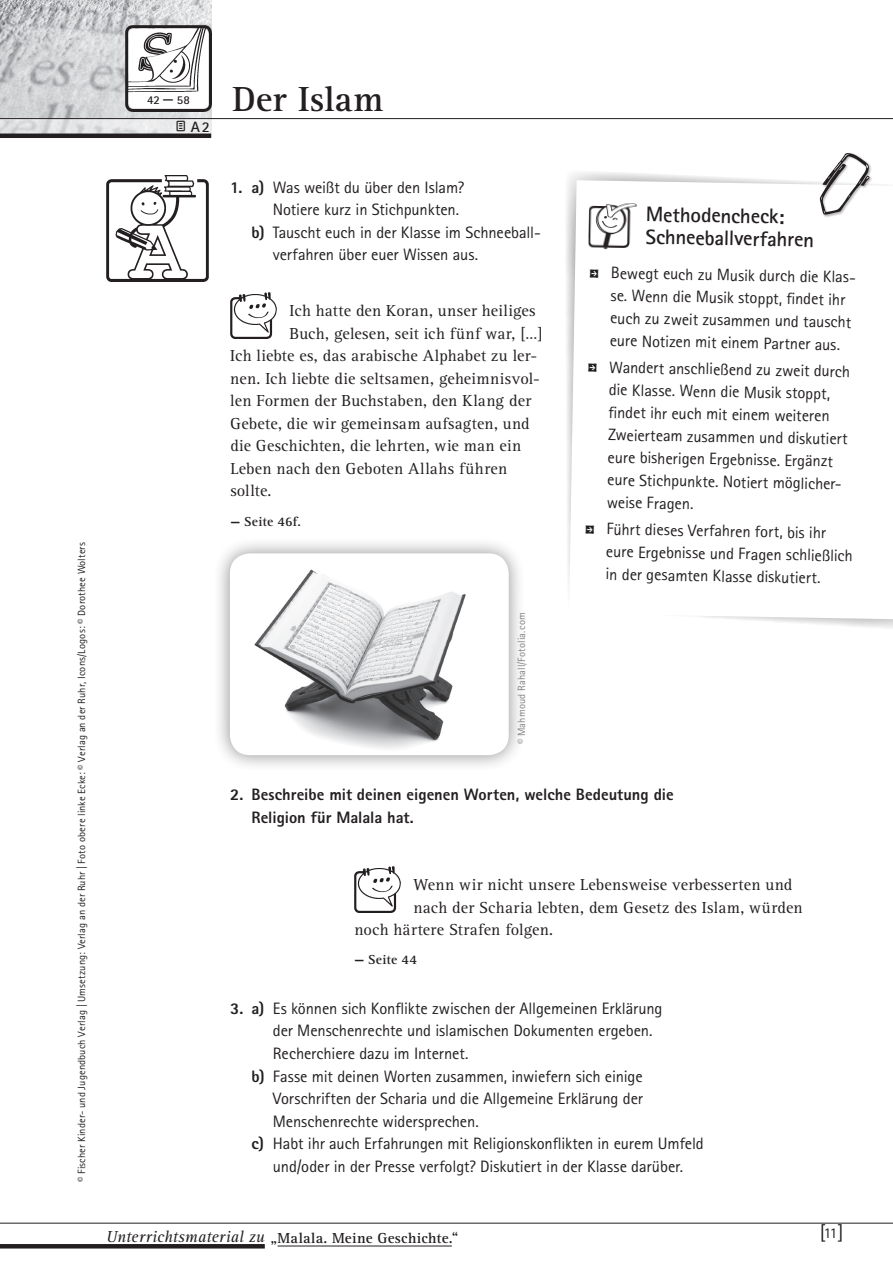
<style>
.page{position:relative;width:893px;height:1263px;background:#fff}
.page>*{position:absolute;margin:0;border:0;box-sizing:border-box;transform-origin:0 0}
.t1{font:700 36px "AT Rotis Serif";letter-spacing:.005em;color:#231f20}
.t2{font:700 21px/22.5px "Rotis Sans Serif Std";color:#231f20}
.t3{font:19.5px "Rotis Sans Serif Std";color:#231f20}
.t4{font:16.5px/22.5px "Rotis Sans Serif Std";letter-spacing:-.005em;color:#231f20}
.t5{font:16.5px "AT Rotis Serif";letter-spacing:.015em;color:#231f20}
.t6{font:800 16.5px/22.5px "Rotis Sans Serif Std";color:#231f20}
.t7{font:700 15px "AT Rotis Serif";letter-spacing:.015em;color:#231f20}
.t8{font:700 15px "Rotis Sans Serif Std";color:#231f20}
.t9{font:700 13.5px "AT Rotis Serif";letter-spacing:.015em;color:#231f20}
.t10{font:700 12px "Rotis Sans Serif Std";color:#231f20}
.t11{font:10.5px "Rotis Sans Serif Std";letter-spacing:.015em;color:#231f20}
.t12{font:10.5px "Rotis Sans Serif Std";letter-spacing:.015em;color:#808285}
.s1{font-family:"Entypo";font-weight:400;font-size:24px}
.s2{font-weight:800}
.s3{font-family:"Rotis Sans Serif Std"}
.s4{font-family:"Kosmik CV Glyphs"}
.s5{font-weight:400;font-style:italic;font-size:16.5px}
.s6{font-size:15px}
</style>
<div class="page">
<img style="left:0;top:0;width:211px;height:134px">
<hr style="left:0;top:118px;width:893px;height:1px;background:#231f20">
<hr style="left:0;top:134px;width:211px;height:4px;background:#231f20">
<img style="left:126px;top:26px;width:85px;height:85px">
<hr style="left:0;top:1223px;width:893px;height:1px;background:#231f20">
<hr style="left:278px;top:1245px;width:174px;height:1px;background:#231f20">
<hr style="left:0;top:1244px;width:265px;height:4px;background:#231f20">
<img style="left:106px;top:175px;width:103px;height:107px">
<svg style="left:566px;top:172px;width:327px;height:456px"></svg>
<svg style="left:569px;top:180px;width:324px;height:439px"></svg>
<img style="left:588px;top:202px;width:49px;height:48px">
<div style="left:213px;top:536px;width:313px;height:236px;background:#231f20;opacity:.5"></div>
<img style="left:232px;top:555px;width:275px;height:198px">
<div style="left:230px;top:553px;width:279px;height:202px;border:4px solid #fff;border-radius:18px"></div>
<img style="left:230px;top:292px;width:47px;height:47px">
<img style="left:354px;top:866px;width:47px;height:46px">
<div style="left:819px;top:152px;width:53px;height:66px;background:#231f20;opacity:.35"></div>
<svg style="left:820px;top:153px;width:50px;height:62px"></svg>
<p class="t11" style="left:75px;top:1182px;width:642px;rotate:-90deg">© Fischer Kinder- und Jugendbuch Verlag | Umsetzung: Verlag an der Ruhr | Foto obere linke Ecke: © Verlag an der Ruhr, Icons/Logos: © Dorothee Wolters</p>
<p class="t10" style="left:147px;top:92px;width:44px">42—58</p>
<p class="t8" style="left:176px;top:117px;width:36px"><span class="s1">l</span> A2</p>
<h1 class="t1" style="left:232px;top:77px;width:153px">Der Islam</h1>
<p class="t4" style="left:230px;top:176px;width:236px"><span class="s2">1. a)</span> Was weißt du über den Islam?</p>
<p class="t4" style="left:273px;top:198px;width:188px">Notiere kurz in Stichpunkten.</p>
<p class="t4" style="left:251px;top:221px;width:291px"><span class="s2">b)</span> Tauscht euch in der Klasse im Schneeball-</p>
<p class="t4" style="left:273px;top:243px;width:207px">verfahren über euer Wissen aus.</p>
<p class="t5" style="left:290px;top:301px;width:248px">Ich hatte den Koran, unser heiliges</p>
<p class="t5" style="left:290px;top:324px;width:255px">Buch, gelesen, seit ich fünf war, […]</p>
<p class="t5" style="left:230px;top:346px;width:308px">Ich liebte es, das arabische Alphabet zu ler-</p>
<p class="t5" style="left:230px;top:369px;width:311px">nen. Ich liebte die seltsamen, geheimnisvol-</p>
<p class="t5" style="left:230px;top:391px;width:302px">len Formen der Buchstaben, den Klang der</p>
<p class="t5" style="left:230px;top:414px;width:301px">Gebete, die wir gemeinsam aufsagten, und</p>
<p class="t5" style="left:230px;top:436px;width:293px">die Geschichten, die lehrten, wie man ein</p>
<p class="t5" style="left:230px;top:459px;width:279px">Leben nach den Geboten Allahs führen</p>
<p class="t5" style="left:230px;top:481px;width:41px">sollte.</p>
<p class="t9" style="left:230px;top:513px;width:72px"><span class="s3">—</span> Seite 46f.</p>
<p class="t12" style="left:515px;top:744px;width:133px;rotate:-90deg">© Mahmoud Rahall/Fotolia.com</p>
<p class="t2" style="left:646px;top:203px;width:170px;rotate:1deg">Methodencheck:<br>Schneeballverfahren</p>
<p class="t4" style="left:611px;top:262px;width:248px;text-indent:-21px;rotate:1deg"><span class="s4">2</span> Bewegt euch zu Musik durch die Klas&shy;se. Wenn die Musik stoppt, fi ndet ihr euch zu zweit zusammen und tauscht eure Notizen mit einem Partner aus.</p>
<p class="t4" style="left:609px;top:356px;width:243px;text-indent:-21px;rotate:1deg"><span class="s4">2</span> Wandert anschließend zu zweit durch die Klasse. Wenn die Musik stoppt,<br>fi ndet ihr euch mit einem weiteren Zweierteam zusammen und diskutiert eure bisherigen Ergebnisse. Ergänzt eure Stichpunkte. Notiert möglicher&shy;weise Fragen.</p>
<p class="t4" style="left:607px;top:518px;width:248px;text-indent:-21px;rotate:1deg"><span class="s4">2</span> Führt dieses Verfahren fort, bis ihr eure Ergebnisse und Fragen schließlich in der gesamten Klasse diskutiert.</p>
<p class="t6" style="left:252px;top:783px;width:424px;text-indent:-21px">2. Beschreibe mit deinen eigenen Worten, welche Bedeutung die<br>Religion für Malala hat.</p>
<p class="t5" style="left:414px;top:875px;width:380px">Wenn wir nicht unsere Lebensweise verbesserten und</p>
<p class="t5" style="left:414px;top:898px;width:391px">nach der Scharia lebten, dem Gesetz des Islam, würden</p>
<p class="t5" style="left:354px;top:920px;width:198px">noch härtere Strafen folgen.</p>
<p class="t9" style="left:354px;top:952px;width:64px"><span class="s3">—</span> Seite 44</p>
<p class="t4" style="left:230px;top:997px;width:434px"><span class="s2">3. a)</span> Es können sich Konflikte zwischen der Allgemeinen Erklärung</p>
<p class="t4" style="left:273px;top:1020px;width:381px">der Menschenrechte und islamischen Dokumenten ergeben.</p>
<p class="t4" style="left:273px;top:1042px;width:197px">Recherchiere dazu im Internet.</p>
<p class="t4" style="left:252px;top:1065px;width:393px"><span class="s2">b)</span> Fasse mit deinen Worten zusammen, inwiefern sich einige</p>
<p class="t4" style="left:273px;top:1087px;width:372px">Vorschriften der Scharia und die Allgemeine Erklärung der</p>
<p class="t4" style="left:273px;top:1110px;width:207px">Menschenrechte widersprechen.</p>
<p class="t4" style="left:252px;top:1132px;width:454px"><span class="s2">c)</span> Habt ihr auch Erfahrungen mit Religionskonflikten in eurem Umfeld</p>
<p class="t4" style="left:273px;top:1155px;width:412px">und/oder in der Presse verfolgt? Diskutiert in der Klasse darüber.</p>
<p class="t7" style="left:106px;top:1229px;width:354px"><span class="s5">Unterrichtsmaterial zu</span> „Malala. Meine Geschichte.“</p>
<p class="t3" style="left:820px;top:1221px;width:25px">[<span class="s6">11</span>]</p>
</div>
